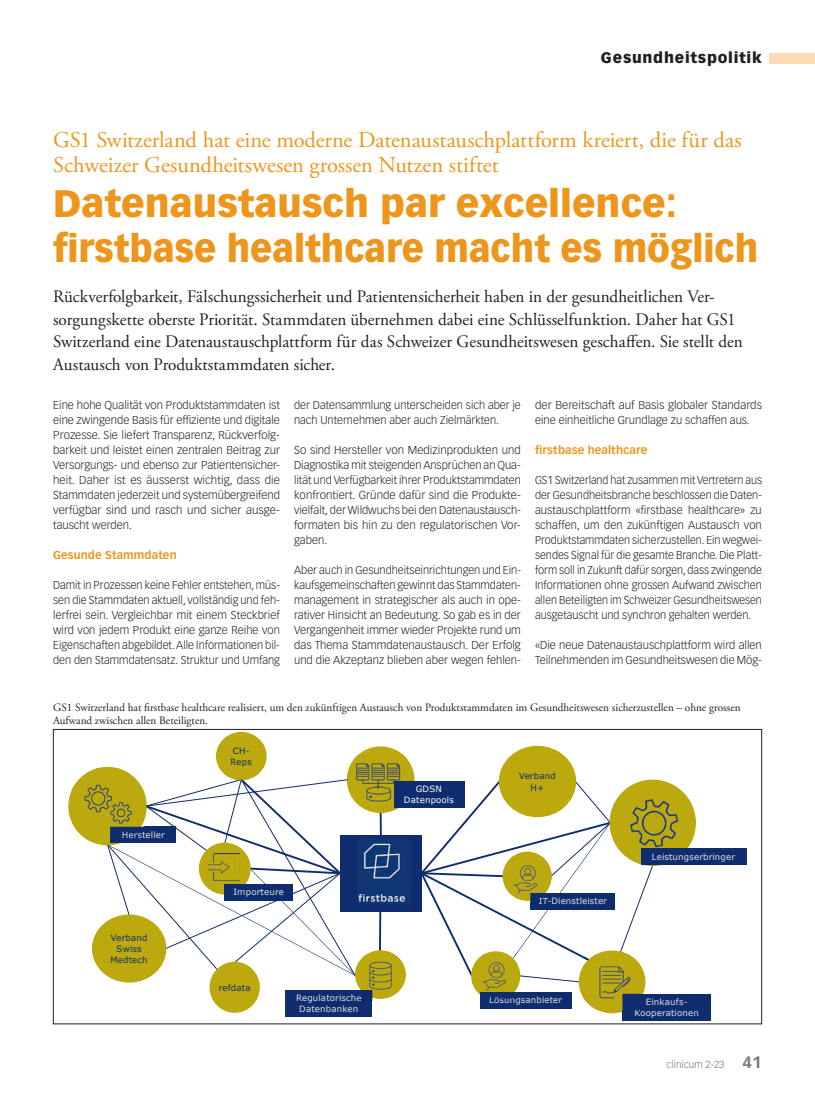
<style>
.page{position:relative;width:815px;height:1099px;background:#fff}
.page>*{position:absolute;margin:0;border:0;box-sizing:border-box;transform-origin:0 0}
.t1{font:900 37.5px/45px "Vectora LT Std";color:#ee961c}
.t2{font:22.5px/25px "Adobe Garamond Pro";letter-spacing:-.005em;color:#ee961c}
.t3{font:17.5px/22.5px "Adobe Garamond Pro";color:#231f20}
.t4{font:900 15px "Vectora LT Std";letter-spacing:.05em;color:#231f20}
.t5{font:300 11.25px/15px "Vectora LT Std";color:#231f20;text-align:justify}
.t6{font:300 11.25px/15px "Vectora LT Std";color:#231f20;text-align:justify;scale:.95 1}
.t7{font:11.25px/13.5px "Adobe Garamond Pro";color:#231f20}
.t8{font:700 11.25px "Vectora LT Std";letter-spacing:.005em;color:#ee961c}
.t9{font:300 10px "Vectora LT Std";color:#76787b}
.t10{font:8.62px/11.1px "Verdana";letter-spacing:.015em;color:#dedfdf;text-align:center}
.t11{font:8.62px/11.1px "Verdana";letter-spacing:.015em;color:#0f2d6e;text-align:center}
.t12{font:8.62px/11.1px "Verdana";letter-spacing:.02em;color:#fff;text-align:center}
.s1{font-weight:700;font-size:16.25px}
</style>
<div class="page">
<div style="left:770px;top:53px;width:45px;height:10px;background:#fbdbb3"></div>
<div style="left:217px;top:732px;width:49px;height:47px;background:#bba90e;border-radius:50%"></div>
<div style="left:285px;top:990px;width:87px;height:27px;background:#0f2d6e"></div>
<div style="left:641px;top:848px;width:105px;height:17px;background:#0f2d6e"></div>
<div style="left:623px;top:993px;width:88px;height:27px;background:#0f2d6e"></div>
<svg style="left:68px;top:746px;width:628px;height:267px"></svg>
<img style="left:358px;top:839px;width:52px;height:65px">
<h3 class="t4" style="left:601px;top:49px;width:162px">Gesundheitspolitik</h3>
<h2 class="t2" style="left:53px;top:128px;width:690px">GS1 Switzerland hat eine moderne Datenaustauschplattform kreiert, die für das<br>Schweizer Gesundheitswesen grossen Nutzen stiftet</h2>
<h1 class="t1" style="left:53px;top:180px;width:707px">Datenaustausch par excellence: firstbase healthcare macht es möglich</h1>
<p class="t3" style="left:53px;top:286px;width:691px">Rü ckverfolgbarkeit, Fälschungssicherheit und Patientensicherheit haben in der gesundheitlichen Ver&shy;sorgungskette oberste Priorität. Stammdaten ü bernehmen dabei eine Schlü sselfunktion. Daher hat GS1<br>Switzerland eine Datenaustauschplattform fü r das Schweizer Gesundheitswesen geschaffen. Sie stellt den Austausch von Produktstammdaten sicher.</p>
<p class="t5" style="left:53px;top:398px;width:228px">Eine hohe Qualität von Produktstammdaten ist eine zwingende Basis fü r effiziente und digitale Prozesse. Sie liefert Transparenz, Rückverfolg&shy;barkeit und leistet einen zentralen Beitrag zur Versorgungs- und ebenso zur Patientensicher&shy;heit. Daher ist es äusserst wichtig, dass die Stammdaten jederzeit und systemübergreifend verfügbar sind und rasch und sicher ausge&shy;tauscht werden.</p>
<p class="t8" style="left:53px;top:548px;width:125px">Gesunde Stammdaten</p>
<p class="t5" style="left:53px;top:578px;width:228px">Damit in Prozessen keine Fehler entstehen, müs&shy;sen die Stammdaten aktuell, vollständig und feh&shy;lerfrei sein. Vergleichbar mit einem Steckbrief wird von jedem Produkt eine ganze Reihe von Eigenschaften abgebildet. Alle Informationen bil&shy;den den Stammdatensatz. Struktur und Umfang</p>
<p class="t5" style="left:535px;top:398px;width:228px">der Bereitschaft auf Basis globaler Standards eine einheitliche Grundlage zu schaffen aus.</p>
<p class="t8" style="left:535px;top:443px;width:114px">firstbase healthcare</p>
<p class="t6" style="left:535px;top:473px;width:240px">GS1 Switzerland hat zusammen mit Vertretern aus der Gesundheitsbranche beschlossen die Daten&shy;austauschplattform «firstbase healthcare» zu schaffen, um den zukünftigen Austausch von Produktstammdaten sicherzustellen. Ein wegwei&shy;sendes Signal für die gesamte Branche. Die Platt&shy;form soll in Zukunft dafür sorgen, dass zwingende Informationen ohne grossen Aufwand zwischen allen Beteiligten im Schweizer Gesundheitswesen ausgetauscht und synchron gehalten werden.</p>
<p class="t5" style="left:535px;top:638px;width:228px">«Die neue Datenaustauschplattform wird allen<br>Teilnehmenden im Gesundheitswesen die Mög-</p>
<p class="t5" style="left:294px;top:398px;width:228px">der Datensammlung unterscheiden sich aber je nach Unternehmen aber auch Zielmärkten.</p>
<p class="t5" style="left:294px;top:443px;width:228px">So sind Hersteller von Medizinprodukten und Diagnostika mit steigenden Ansprüchen an Qua&shy;lität und Verfügbarkeit ihrer Produktstammdaten konfrontiert. Gründe dafür sind die Produkte&shy;vielfalt, der Wildwuchs bei den Datenaustausch&shy;formaten bis hin zu den regulatorischen Vor&shy;gaben.</p>
<p class="t5" style="left:294px;top:563px;width:228px">Aber auch in Gesundheitseinrichtungen und Ein&shy;kaufsgemeinschaften gewinnt das Stammdaten&shy;management in strategischer als auch in ope&shy;rativer Hinsicht an Bedeutung. So gab es in der Vergangenheit immer wieder Projekte rund um das Thema Stammdatenaustausch. Der Erfolg und die Akzeptanz blieben aber wegen fehlen-</p>
<p class="t7" style="left:53px;top:701px;width:689px">GS1 Switzerland hat firstbase healthcare realisiert, um den zukünftigen Austausch von Produktstammdaten im Gesundheitswesen sicherzustellen – ohne grossen<br>Aufwand zwischen allen Beteiligten.</p>
<p class="t10" style="left:122px;top:829px;width:44px">Hersteller</p>
<p class="t11" style="left:111px;top:932px;width:38px">Verband<br>Swiss</p>
<p class="t11" style="left:110px;top:953px;width:39px">Medtech</p>
<p class="t11" style="left:231px;top:745px;width:23px;text-align:left">CH-<br>Reps</p>
<p class="t10" style="left:233px;top:886px;width:52px">Importeure</p>
<p class="t11" style="left:219px;top:981px;width:33px">refdata</p>
<p class="t10" style="left:296px;top:992px;width:67px">Regulatorische<br>Datenbanken</p>
<p class="t12" style="left:404px;top:783px;width:51px">GDSN<br>Datenpools</p>
<p class="t11" style="left:519px;top:770px;width:38px">Verband<br>H+</p>
<p class="t10" style="left:539px;top:895px;width:70px">IT-Dienstleister</p>
<p class="t10" style="left:652px;top:851px;width:85px">Leistungserbringer</p>
<p class="t10" style="left:489px;top:994px;width:75px">Lösungsanbieter</p>
<p class="t10" style="left:635px;top:996px;width:66px">Einkaufs-<br>Kooperationen</p>
<p class="t9" style="left:667px;top:1058px;width:97px">clinicum 2-23 <span class="s1">41</span></p>
</div>
